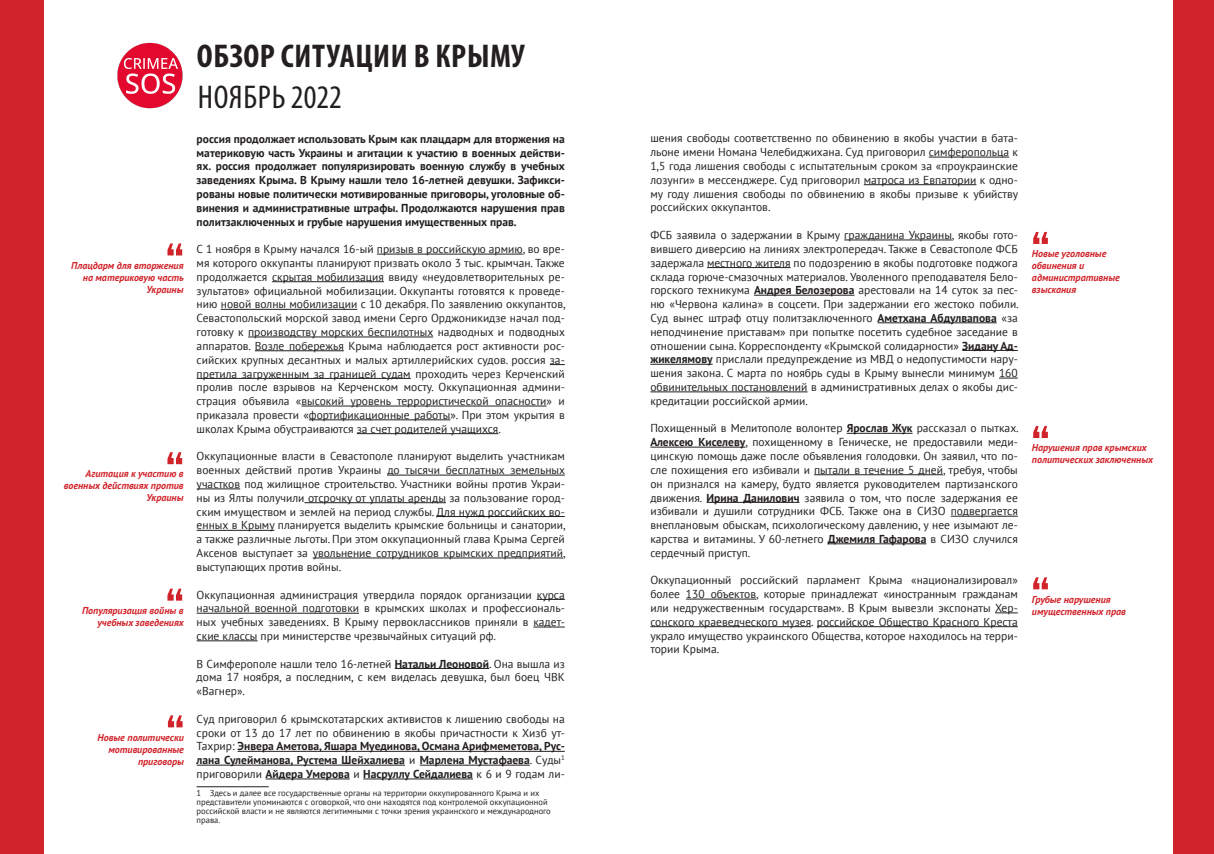
<style>
.page{position:relative;width:1214px;height:854px;background:#fff}
.page>*{position:absolute;margin:0;border:0;box-sizing:border-box;transform-origin:0 0}
.left{font:58.3px "AA Bebas Neue";color:#d1232a}
.t1{font:700 condensed 33px "Myriad Pro";letter-spacing:.02em;color:#231f20}
.t2{font:condensed 33px "Myriad Pro";letter-spacing:.02em;color:#231f20}
.Basic{font:11.5px/13.8px "PT Sans";color:#231f20;text-align:justify}
.Basic-2{font:700 11.5px/13.8px "PT Sans";color:#231f20;text-align:justify}
.Quote_left{font:italic 700 10px/12px "PT Sans";color:#d1232a;text-align:right}
.Quote_right{font:italic 700 10px/12px "PT Sans";color:#d1232a}
.link{font:8.5px/9px "PT Sans";color:#231f20}
.s1{font-weight:700}
</style>
<div class="page">
<div style="left:1173px;top:0;width:40px;height:853px;background:#d1232a"></div>
<div style="left:0;top:0;width:43px;height:853px;background:#d1232a"></div>
<img style="left:117px;top:42px;width:66px;height:66px">
<hr style="left:377px;top:254px;width:145px;height:1px;background:#231f20">
<hr style="left:272px;top:281px;width:112px;height:1px;background:#231f20">
<hr style="left:221px;top:309px;width:136px;height:1px;background:#231f20">
<hr style="left:248px;top:336px;width:185px;height:1px;background:#231f20">
<hr style="left:255px;top:350px;width:89px;height:1px;background:#231f20">
<svg style="left:550px;top:364px;width:14px;height:1px"></svg>
<hr style="left:197px;top:378px;width:213px;height:1px;background:#231f20">
<hr style="left:301px;top:405px;width:245px;height:1px;background:#231f20">
<hr style="left:309px;top:419px;width:141px;height:1px;background:#231f20">
<hr style="left:357px;top:433px;width:141px;height:1px;background:#231f20">
<hr style="left:387px;top:474px;width:177px;height:1px;background:#231f20">
<hr style="left:197px;top:488px;width:43px;height:1px;background:#231f20">
<hr style="left:304px;top:502px;width:142px;height:1px;background:#231f20">
<hr style="left:436px;top:516px;width:128px;height:1px;background:#231f20">
<hr style="left:197px;top:530px;width:77px;height:1px;background:#231f20">
<hr style="left:313px;top:557px;width:250px;height:1px;background:#231f20">
<svg style="left:536px;top:599px;width:28px;height:1px"></svg>
<hr style="left:197px;top:612px;width:162px;height:1px;background:#231f20">
<hr style="left:533px;top:626px;width:31px;height:1px;background:#231f20">
<hr style="left:197px;top:640px;width:60px;height:1px;background:#231f20">
<hr style="left:395px;top:668px;width:94px;height:1px;background:#231f20">
<hr style="left:238px;top:750px;width:326px;height:1px;background:#231f20">
<hr style="left:197px;top:764px;width:208px;height:1px;background:#231f20">
<hr style="left:420px;top:764px;width:109px;height:1px;background:#231f20">
<hr style="left:265px;top:778px;width:85px;height:1px;background:#231f20">
<hr style="left:363px;top:778px;width:110px;height:1px;background:#231f20">
<hr style="left:197px;top:786px;width:72px;height:1px;background:#231f20">
<hr style="left:928px;top:157px;width:81px;height:1px;background:#231f20">
<hr style="left:863px;top:184px;width:113px;height:1px;background:#231f20">
<hr style="left:844px;top:239px;width:107px;height:1px;background:#231f20">
<hr style="left:707px;top:267px;width:83px;height:1px;background:#231f20">
<hr style="left:754px;top:295px;width:100px;height:1px;background:#231f20">
<hr style="left:877px;top:322px;width:119px;height:1px;background:#231f20">
<hr style="left:962px;top:350px;width:55px;height:1px;background:#231f20">
<hr style="left:650px;top:364px;width:62px;height:1px;background:#231f20">
<svg style="left:999px;top:377px;width:18px;height:1px"></svg>
<hr style="left:650px;top:391px;width:157px;height:1px;background:#231f20">
<hr style="left:846px;top:433px;width:66px;height:1px;background:#231f20">
<hr style="left:650px;top:446px;width:95px;height:1px;background:#231f20">
<hr style="left:814px;top:474px;width:128px;height:1px;background:#231f20">
<hr style="left:706px;top:502px;width:93px;height:1px;background:#231f20">
<hr style="left:950px;top:515px;width:67px;height:1px;background:#231f20">
<hr style="left:827px;top:543px;width:99px;height:1px;background:#231f20">
<hr style="left:686px;top:598px;width:70px;height:1px;background:#231f20">
<svg style="left:995px;top:612px;width:22px;height:1px"></svg>
<hr style="left:650px;top:626px;width:161px;height:1px;background:#231f20">
<hr style="left:816px;top:626px;width:201px;height:1px;background:#231f20">
<p class="left" style="left:166px;top:232px;width:19px">“</p>
<p class="Quote_left" style="left:71px;top:259px;width:114px">Плацдарм для вторжения на материковую часть<br>Украины</p>
<p class="left" style="left:166px;top:440px;width:19px">“</p>
<p class="Quote_left" style="left:64px;top:467px;width:121px">Агитация к участию в военных действиях против<br>Украины</p>
<p class="left" style="left:166px;top:577px;width:19px">“</p>
<p class="Quote_left" style="left:82px;top:604px;width:103px">Популяризация войны в учебных заведениях</p>
<p class="left" style="left:167px;top:703px;width:19px">“</p>
<p class="Quote_left" style="left:98px;top:730px;width:88px">Новые политически мотивированные приговоры</p>
<h2 class="t1" style="left:197px;top:35px;width:329px">ОБЗОР СИТУАЦИИ В КРЫМУ</h2>
<p class="t2" style="left:198px;top:77px;width:145px">НОЯБРЬ 2022</p>
<p class="Basic-2" style="left:197px;top:131px;width:370px">россия продолжает использовать Крым как плацдарм для вторжения на материковую часть Украины и агитации к участию в военных действи&shy;ях. россия продолжает популяризировать военную службу в учебных заведениях Крыма. В Крыму нашли тело 16-летней девушки. Зафикси&shy;рованы новые политически мотивированные приговоры, уголовные об&shy;винения и административные штрафы. Продолжаются нарушения прав политзаключенных и грубые нарушения имущественных прав.</p>
<p class="Basic" style="left:197px;top:242px;width:370px">С 1 ноября в Крыму начался 16-ый призыв в российскую армию, во вре&shy;мя которого оккупанты планируют призвать около 3 тыс. крымчан. Также продолжается скрытая мобилизация ввиду «неудовлетворительных ре&shy;зультатов» официальной мобилизации. Оккупанты готовятся к проведе&shy;нию новой волны мобилизации с 10 декабря. По заявлению оккупантов, Севастопольский морской завод имени Серго Орджоникидзе начал под&shy;готовку к производству морских беспилотных надводных и подводных аппаратов. Возле побережья Крыма наблюдается рост активности рос&shy;сийских крупных десантных и малых артиллерийских судов. россия за&shy;претила загруженным за границей судам проходить через Керченский пролив после взрывов на Керченском мосту. Оккупационная админи&shy;страция объявила «высокий уровень террористической опасности» и приказала провести «фортификационные работы». При этом укрытия в школах Крыма обустраиваются за счет родителей учащихся.</p>
<p class="Basic" style="left:197px;top:449px;width:370px">Оккупационные власти в Севастополе планируют выделить участникам военных действий против Украины до тысячи бесплатных земельных участков под жилищное строительство. Участники войны против Украи&shy;ны из Ялты получили отсрочку от уплаты аренды за пользование город&shy;ским имуществом и землей на период службы. Для нужд российских во&shy;енных в Крыму планируется выделить крымские больницы и санатории, а также различные льготы. При этом оккупационный глава Крыма Сергей Аксенов выступает за увольнение сотрудников крымских предприятий, выступающих против войны.</p>
<p class="Basic" style="left:197px;top:587px;width:369px">Оккупационная администрация утвердила порядок организации курса начальной военной подготовки в крымских школах и профессиональ&shy;ных учебных заведениях. В Крыму первоклассников приняли в кадет&shy;ские классы при министерстве чрезвычайных ситуаций рф.</p>
<p class="Basic" style="left:197px;top:656px;width:369px">В Симферополе нашли тело 16-летней <span class="s1">Натальи Леоновой</span>. Она вышла из дома 17 ноября, а последним, с кем виделась девушка, был боец ЧВК «Вагнер».</p>
<p class="Basic" style="left:197px;top:711px;width:369px">Суд приговорил 6 крымскотатарских активистов к лишению свободы на сроки от 13 до 17 лет по обвинению в якобы причастности к Хизб ут-Тахрир: <span class="s1">Энвера Аметова, Яшара Муединова, Османа Арифмеметова, Рус&shy;лана Сулейманова, Рустема Шейхалиева</span> и <span class="s1">Марлена Мустафаева</span>. Суды<sup>1 </sup>приговорили <span class="s1">Айдера Умерова</span> и <span class="s1">Насруллу Сейдалиева</span> к 6 и 9 годам ли-</p>
<p class="link" style="left:197px;top:787px;width:356px">1 Здесь и далее все государственные органы на территории оккупированного Крыма и их представители упоминаются с оговоркой, что они находятся под контролемой оккупационной российской власти и не являются легитимными с точки зрения украинского и международного права.</p>
<p class="Basic" style="left:650px;top:131px;width:369px">шения свободы соответственно по обвинению в якобы участии в бата&shy;льоне имени Номана Челебиджихана. Суд приговорил симферопольца к 1,5 года лишения свободы с испытательным сроком за «проукраинские лозунги» в мессенджере. Суд приговорил матроса из Евпатории к одно&shy;му году лишения свободы по обвинению в якобы призыве к убийству российских оккупантов.</p>
<p class="Basic" style="left:650px;top:228px;width:370px">ФСБ заявила о задержании в Крыму гражданина Украины, якобы гото&shy;вившего диверсию на линиях электропередач. Также в Севастополе ФСБ задержала местного жителя по подозрению в якобы подготовке поджога склада горюче-смазочных материалов. Уволенного преподавателя Бело&shy;горского техникума <span class="s1">Андрея Белозерова</span> арестовали на 14 суток за пес&shy;ню «Червона калина» в соцсети. При задержании его жестоко побили.<br>Суд вынес штраф отцу политзаключенного <span class="s1">Аметхана Абдулвапова</span> «за неподчинение приставам» при попытке посетить судебное заседание в отношении сына. Корреспонденту «Крымской солидарности» <span class="s1">Зидану Ад&shy;жикелямову</span> прислали предупреждение из МВД о недопустимости нару&shy;шения закона. С марта по ноябрь суды в Крыму вынесли минимум 160 обвинительных постановлений в административных делах о якобы дис&shy;кредитации российской армии.</p>
<p class="Basic" style="left:650px;top:421px;width:370px">Похищенный в Мелитополе волонтер <span class="s1">Ярослав Жук</span> рассказал о пытках.<br><span class="s1">Алексею Киселеву</span>, похищенному в Геническе, не предоставили меди&shy;цинскую помощь даже после объявления голодовки. Он заявил, что по&shy;сле похищения его избивали и пытали в течение 5 дней, требуя, чтобы он признался на камеру, будто является руководителем партизанского движения. <span class="s1">Ирина Данилович</span> заявила о том, что после задержания ее избивали и душили сотрудники ФСБ. Также она в СИЗО подвергается внеплановым обыскам, психологическому давлению, у нее изымают ле&shy;карства и витамины. У 60-летнего <span class="s1">Джемиля Гафарова</span> в СИЗО случился сердечный приступ.</p>
<p class="Basic" style="left:650px;top:573px;width:369px">Оккупационный российский парламент Крыма «национализировал» более 130 объектов, которые принадлежат «иностранным гражданам или недружественным государствам». В Крым вывезли экспонаты Хер&shy;сонского краеведческого музея. российское Общество Красного Креста украло имущество украинского Общества, которое находилось на терри&shy;тории Крыма.</p>
<p class="left" style="left:1031px;top:220px;width:19px">“</p>
<p class="Quote_left" style="left:1031px;top:247px;width:89px;text-align:left">Новые уголовные обвинения и административные взыскания</p>
<p class="left" style="left:1031px;top:414px;width:19px">“</p>
<p class="Quote_right" style="left:1031px;top:441px;width:123px">Нарушения прав крымских политических заключенных</p>
<p class="left" style="left:1031px;top:565px;width:19px">“</p>
<p class="Quote_right" style="left:1031px;top:592px;width:95px">Грубые нарушения имущественных прав</p>
</div>
